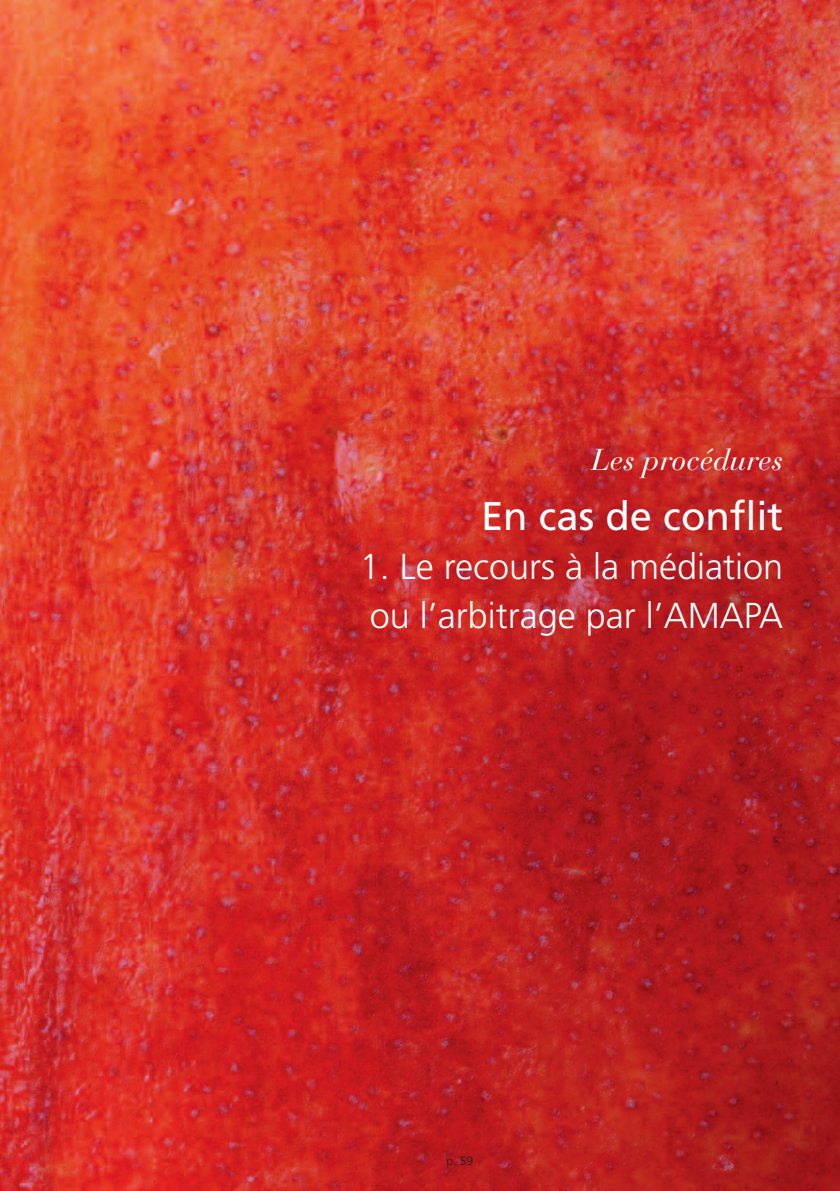
<style>
.page{position:relative;width:840px;height:1191px;background:#fff}
.page>*{position:absolute;margin:0;border:0;box-sizing:border-box;transform-origin:0 0}
.t1{font:40px "Frutiger";color:#fff}
.t2{font:300 36px/49.2px "Frutiger";color:#fff}
.t3{font:italic 30px "Bauer Bodoni LT";color:#fff}
.t4{font:300 12px "Frutiger";color:#231f20}
</style>
<div class="page">
<img style="left:0;top:0;width:839px;height:1191px">
<p class="t3" style="left:591px;top:449px;width:193px">Les procédures</p>
<p class="t1" style="left:481px;top:500px;width:303px">En cas de conflit</p>
<p class="t2" style="left:360px;top:545px;width:424px">1. Le recours à la médiation ou l’arbitrage par l’AMAPA</p>
<p class="t4" style="left:446px;top:1155px;width:28px">p. 59</p>
</div>
